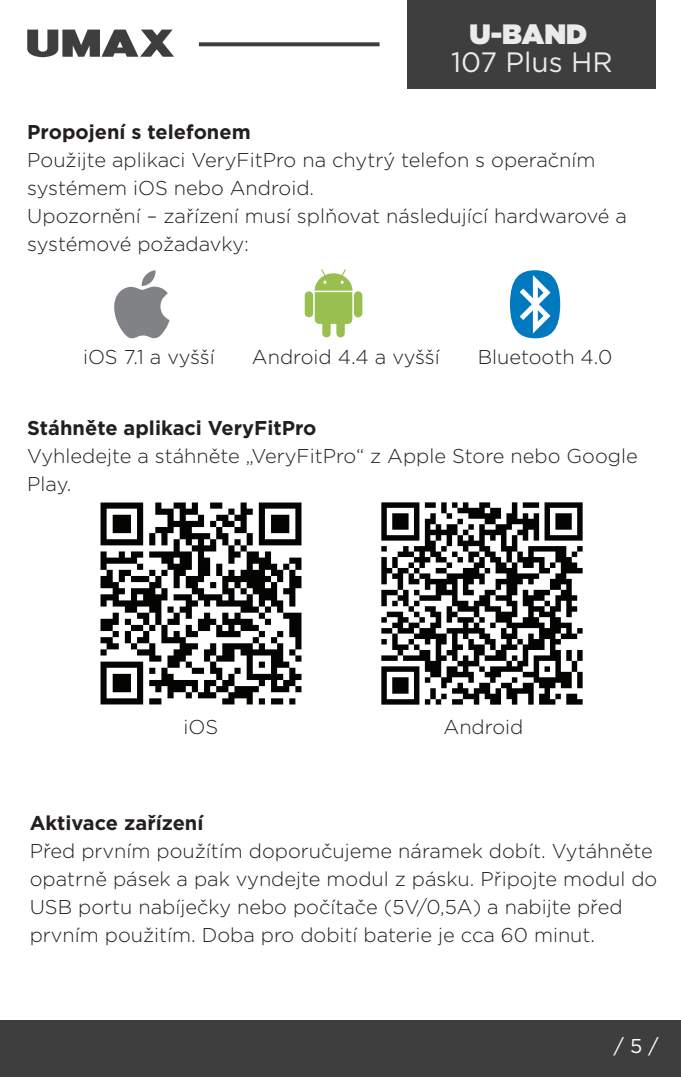
<style>
.page{position:relative;width:681px;height:1077px;background:#fff}
.page>*{position:absolute;margin:0;border:0;box-sizing:border-box;transform-origin:0 0}
.t1{font:28px "Gotham";color:#fff}
.t2{font:900 28px "Gotham";color:#fff}
.t3{font:300 20px/28px "Gotham";color:#231f20}
.t4{font:700 20px "Gotham";color:#231f20}
.t5{font:20px "Gotham";color:#fff}
</style>
<div class="page">
<hr style="left:0;top:1020px;width:1px;height:56px;background:#3e3e3f">
<div style="left:1px;top:1020px;width:680px;height:56px;background:#3e3e3f"></div>
<div style="left:407px;top:0;width:249px;height:89px;background:#3e3e3f"></div>
<svg style="left:27px;top:30px;width:147px;height:27px"></svg>
<svg style="left:199px;top:42px;width:180px;height:4px"></svg>
<svg style="left:114px;top:270px;width:56px;height:68px"></svg>
<svg style="left:315px;top:269px;width:37px;height:55px"></svg>
<div style="left:305px;top:291px;width:8px;height:26px;background:#98bf50;border-radius:4px"></div>
<div style="left:354px;top:291px;width:8px;height:26px;background:#98bf50;border-radius:4px"></div>
<div style="left:336px;top:319px;width:9px;height:18px;background:#98bf50;border-radius:4px"></div>
<div style="left:322px;top:319px;width:9px;height:18px;background:#98bf50;border-radius:4px"></div>
<svg style="left:510px;top:270px;width:50px;height:68px"></svg>
<img style="left:381px;top:502px;width:202px;height:203px">
<img style="left:100px;top:502px;width:202px;height:203px">
<h1 class="t2" style="left:469px;top:14px;width:119px">U-BAND</h1>
<h1 class="t1" style="left:451px;top:44px;width:163px">107 Plus HR</h1>
<p class="t4" style="left:27px;top:118px;width:225px">Propojení s telefonem</p>
<p class="t3" style="left:27px;top:145px;width:601px">Použijte aplikaci VeryFitPro na chytrý telefon s operačním systémem iOS nebo Android.<br>Upozornění – zařízení musí splňovat následující hardwarové a systémové požadavky:</p>
<p class="t3" style="left:83px;top:342px;width:133px">iOS 7.1 a vyšší</p>
<p class="t3" style="left:252px;top:342px;width:189px">Android 4.4 a vyšší</p>
<p class="t3" style="left:478px;top:342px;width:136px">Bluetooth 4.0</p>
<p class="t4" style="left:27px;top:414px;width:291px">Stáhněte aplikaci VeryFitPro</p>
<p class="t3" style="left:27px;top:441px;width:612px">Vyhledejte a stáhněte „VeryFitPro“ z Apple Store nebo Google<br>Play.</p>
<p class="t3" style="left:183px;top:712px;width:36px">iOS</p>
<p class="t3" style="left:443px;top:712px;width:81px">Android</p>
<p class="t4" style="left:30px;top:809px;width:175px">Aktivace zařízení</p>
<p class="t3" style="left:30px;top:836px;width:629px">Před prvním použítím doporučujeme náramek dobít. Vytáhněte opatrně pásek a pak vyndejte modul z pásku. Připojte modul do USB portu nabíječky nebo počítače (5V/0,5A) a nabijte před prvním použitím. Doba pro dobití baterie je cca 60 minut.</p>
<p class="t5" style="left:614px;top:1033px;width:46px">/ 5 /</p>
</div>
